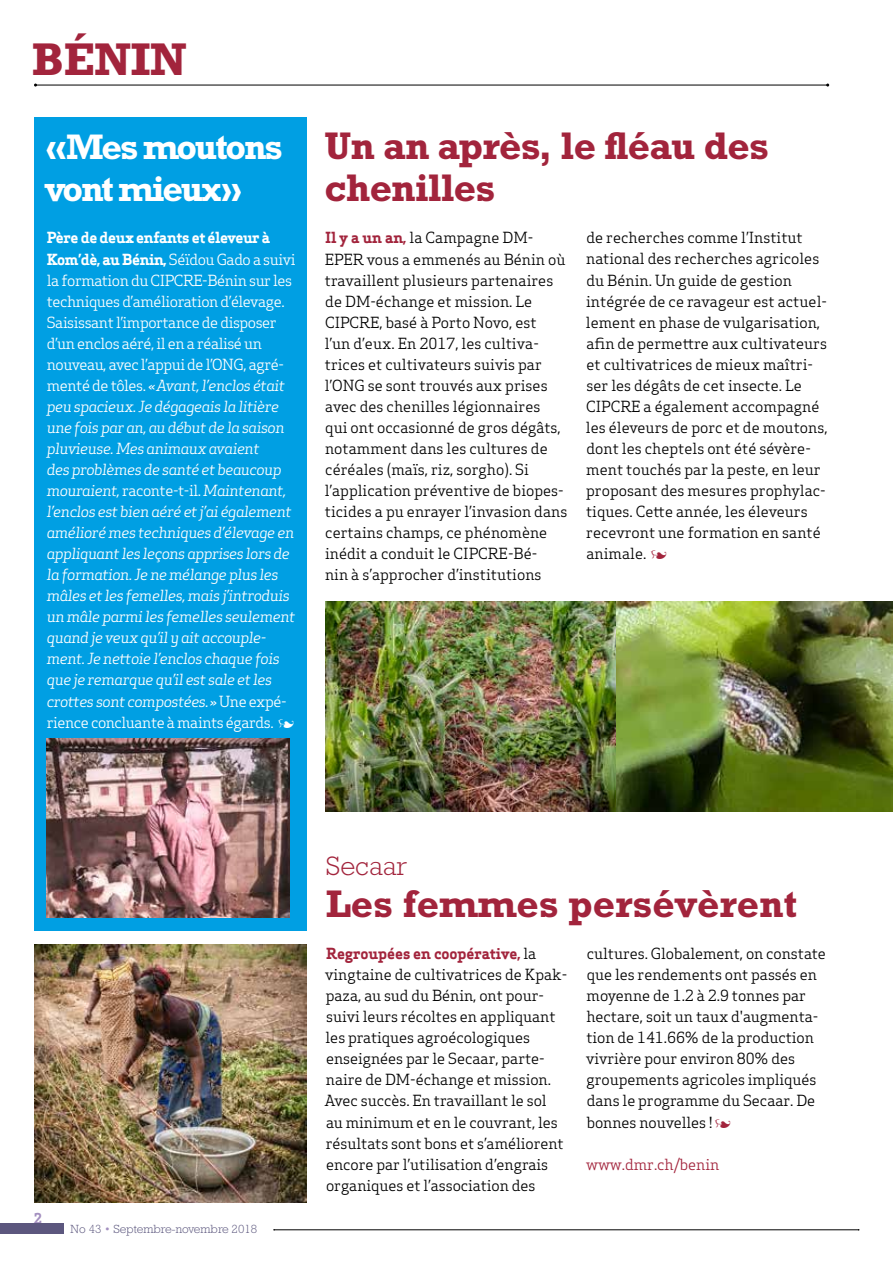
<style>
.page{position:relative;width:893px;height:1263px;background:#fff}
.page>*{position:absolute;margin:0;border:0;box-sizing:border-box;transform-origin:0 0}
.t1{font:700 46.5px "Rockwell";letter-spacing:-.01em;color:#a2243c}
.t2{font:700 39px/42.2px "Rockwell";letter-spacing:-.02em;color:#a2243c}
.t3{font:700 39px "Rockwell";color:#a2243c}
.t4{font:700 36px/42.2px "Rockwell";letter-spacing:-.06em;color:#fff}
.t5{font:300 27px "Rockwell";color:#a2243c}
.t6{font:15px/21px "Apex Serif";color:#000}
.t7{font:italic 15px/21px "Apex Serif";letter-spacing:-.03em;color:#fff}
.t8{font:15px "Apex Serif";letter-spacing:-.005em;color:#a2243c}
.t9{font:700 14.7px "Apex Serif";color:#a38fbf}
.t10{font:300 12px "Rockwell";color:#5c577e}
.s1{font-weight:700;font-style:normal}
.s2{font-style:normal}
.s3{font-family:"IM FELL FLOWERS 2";font-style:normal;font-size:9px}
.s4{font-weight:700;color:#a2243c}
.s5{font-family:"IM FELL FLOWERS 2";font-size:9px;color:#a2243c}
.s6{color:#a38fbf}
</style>
<div class="page">
<hr style="left:274px;top:1229px;width:585px;height:1px;background:#000">
<img style="left:34px;top:944px;width:273px;height:258px">
<hr style="left:36px;top:85px;width:792px;height:1px;background:#000">
<div style="left:0;top:1224px;width:64px;height:10px;background:#5c577e"></div>
<div style="left:34px;top:117px;width:273px;height:813px;background:#009fe3"></div>
<img style="left:326px;top:601px;width:567px;height:211px">
<img style="left:47px;top:738px;width:242px;height:179px">
<h1 class="t1" style="left:32px;top:32px;width:157px">BÉNIN</h1>
<h3 class="t4" style="left:45px;top:125px;width:239px">«Mes moutons vont mieux»</h3>
<p class="t7" style="left:47px;top:227px;width:250px"><span class="s1">Père de deux enfants et éleveur à Kom’dè, au Bénin,</span> <span class="s2">Séïdou Gado a suivi la formation du CIPCRE-Bénin sur les techniques d’amélioration d’élevage.<br>Saisissant l’importance de disposer d’un enclos aéré, il en a réalisé un nouveau, avec l’appui de l’ONG, agré&shy;menté de tôles.</span> «Avant, l’enclos était peu spacieux. Je dégageais la litière une fois par an, au début de la saison pluvieuse. Mes animaux avaient<br>des problèmes de santé et beaucoup mouraient, <span class="s2">raconte-t-il.</span> Maintenant, l’enclos est bien aéré et j’ai également amélioré mes techniques d’élevage en appliquant les leçons apprises lors de la formation. Je ne mélange plus les mâles et les femelles, mais j’introduis un mâle parmi les femelles seulement quand je veux qu’il y ait accouple&shy;ment. Je nettoie l’enclos chaque fois que je remarque qu’il est sale et les crottes sont compostées.» <span class="s2">Une expé&shy;rience concluante à maints égards.</span> <span class="s3">A</span></p>
<h2 class="t2" style="left:325px;top:124px;width:445px">Un an après, le fléau des chenilles</h2>
<p class="t6" style="left:325px;top:227px;width:244px"><span class="s4">Il y a un an,</span> la Campagne DM-<br>EPER vous a emmenés au Bénin où travaillent plusieurs partenaires de DM-échange et mission. Le<br>CIPCRE, basé à Porto Novo, est<br>l’un d’eux. En 2017, les cultiva&shy;trices et cultivateurs suivis par l’ONG se sont trouvés aux prises avec des chenilles légionnaires<br>qui ont occasionné de gros dégâts, notamment dans les cultures de céréales (maïs, riz, sorgho). Si l’application préventive de biopes&shy;ticides a pu enrayer l’invasion dans certains champs, ce phénomène inédit a conduit le CIPCRE-Bé-<br>nin à s’approcher d’institutions</p>
<p class="t6" style="left:586px;top:227px;width:243px">de recherches comme l’Institut national des recherches agricoles du Bénin. Un guide de gestion intégrée de ce ravageur est actuel&shy;lement en phase de vulgarisation, afin de permettre aux cultivateurs et cultivatrices de mieux maîtri&shy;ser les dégâts de cet insecte. Le<br>CIPCRE a également accompagné les éleveurs de porc et de moutons, dont les cheptels ont été sévère&shy;ment touchés par la peste, en leur proposant des mesures prophylac&shy;tiques. Cette année, les éleveurs recevront une formation en santé animale. <span class="s5">A</span></p>
<p class="t9" style="left:33px;top:1209px;width:10px">2</p>
<p class="t10" style="left:71px;top:1222px;width:188px">No 43 <span class="s6">•</span> Septembre-novembre 2018</p>
<h3 class="t5" style="left:326px;top:850px;width:83px">Secaar</h3>
<h2 class="t3" style="left:326px;top:881px;width:473px">Les femmes persévèrent</h2>
<p class="t6" style="left:325px;top:943px;width:244px"><span class="s4">Regroupées en coopérative,</span> la vingtaine de cultivatrices de Kpak&shy;paza, au sud du Bénin, ont pour&shy;suivi leurs récoltes en appliquant les pratiques agroécologiques enseignées par le Secaar, parte&shy;naire de DM-échange et mission.<br>Avec succès. En travaillant le sol au minimum et en le couvrant, les résultats sont bons et s’améliorent encore par l’utilisation d’engrais organiques et l’association des</p>
<p class="t6" style="left:586px;top:943px;width:242px">cultures. Globalement, on constate que les rendements ont passés en moyenne de 1.2 à 2.9 tonnes par hectare, soit un taux d'augmenta&shy;tion de 141.66% de la production vivrière pour environ 80% des groupements agricoles impliqués dans le programme du Secaar. De bonnes nouvelles ! <span class="s5">A</span></p>
<p class="t8" style="left:586px;top:1155px;width:135px">www.dmr.ch/benin</p>
</div>
